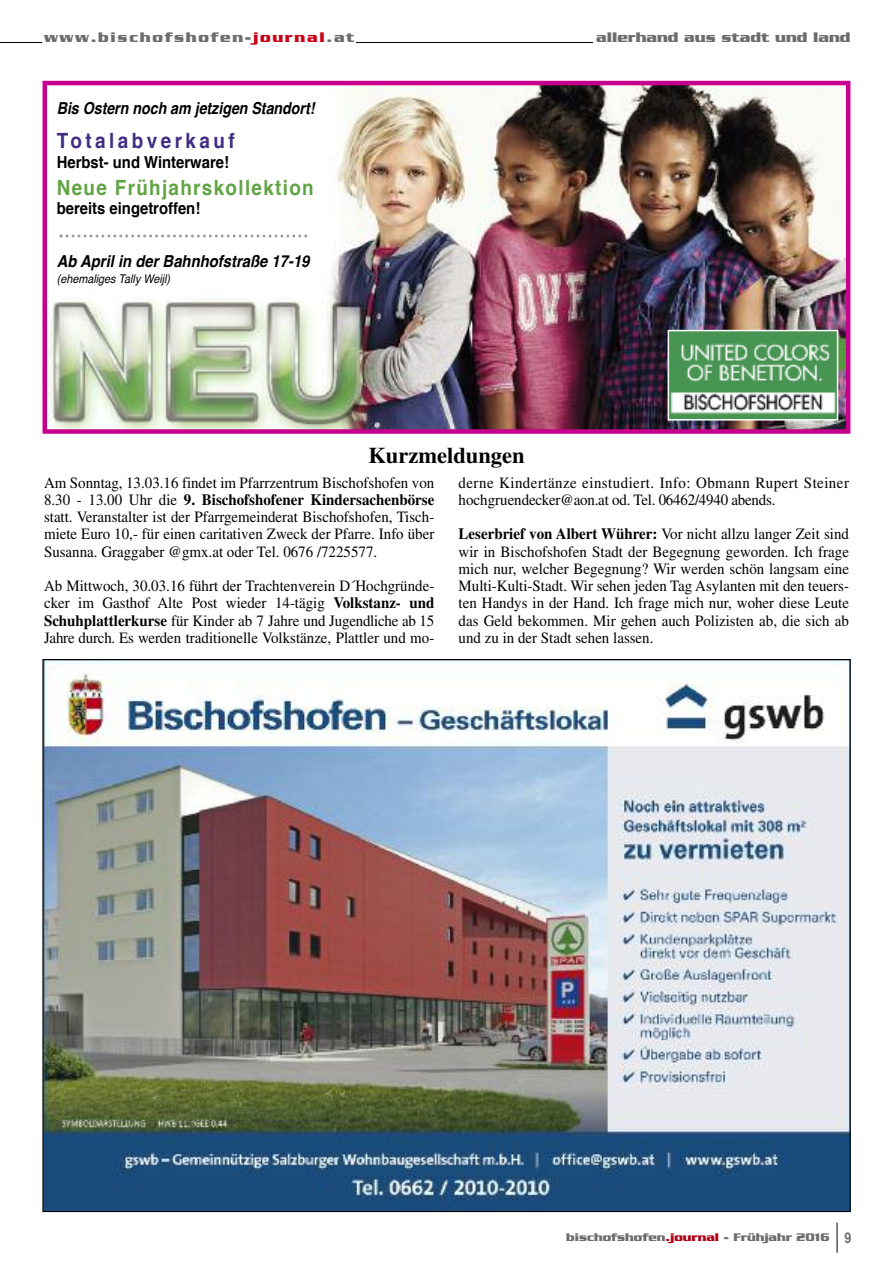
<style>
.page{position:relative;width:893px;height:1263px;background:#fff}
.page>*{position:absolute;margin:0;border:0;box-sizing:border-box;transform-origin:0 0}
.t1{font:700 22.5px "Times";color:#000}
.t2{font:700 21px "Helvetica";letter-spacing:.07em;color:#62a444;scale:.9 1}
.t3{font:700 21px "Helvetica";letter-spacing:.185em;color:#412d83;scale:.9 1}
.t4{font:700 16.5px "Helvetica";color:#000;scale:.9 1}
.t5{font:italic 700 16.5px "Helvetica";color:#000;scale:.86 1}
.t6{font:italic 700 16.5px "Helvetica";color:#000;scale:.9 1}
.t7{font:15.75px/17.2px "Times";color:#000;text-align:justify;scale:.95 1}
.t8{font:15.75px/17.2px "Times";letter-spacing:.03em;color:#000;scale:.95 1}
.t9{font:700 15px "Serpentine";letter-spacing:.115em;color:#6b6c6f}
.t10{font:700 15px "Serpentine";color:#6b6c6f}
.t11{font:700 12px "Serpentine";color:#6b6c6f}
.t12{font:italic 12px "Helvetica";color:#000;scale:.9 1}
.s1{color:#ca0016}
.s2{font-weight:700}
.s3{color:#b10016}
.s4{font-family:"Helvetica";font-stretch:condensed;font-size:15px}
</style>
<div class="page">
<hr style="left:0;top:42px;width:850px;height:1px;background:#000">
<div style="left:43px;top:30px;width:313px;height:29px;background:#fff"></div>
<div style="left:593px;top:30px;width:259px;height:29px;background:#fff"></div>
<hr style="left:837px;top:1222px;width:1px;height:31px;background:#000">
<img style="left:45px;top:661px;width:803px;height:549px">
<img style="left:48px;top:86px;width:797px;height:343px">
<div style="left:43px;top:81px;width:807px;height:353px;border:4px solid #c7008d"></div>
<img style="left:671px;top:333px;width:164px;height:85px">
<div style="left:668px;top:330px;width:170px;height:91px;border:2px solid #fff"></div>
<svg style="left:60px;top:235px;width:247px;height:3px"></svg>
<p class="t9" style="left:44px;top:28px;width:312px">www.bischofshofen-<span class="s1">journal</span>.at</p>
<p class="t10" style="left:596px;top:28px;width:256px">allerhand aus stadt und land</p>
<p class="t5" style="left:57px;top:101px;width:301px">Bis Ostern noch am jetzigen Standort!</p>
<h2 class="t3" style="left:57px;top:132px;width:199px">Totalabverkauf</h2>
<p class="t4" style="left:57px;top:155px;width:193px">Herbst- und Winterware!</p>
<h2 class="t2" style="left:57px;top:179px;width:287px">Neue Frühjahrskollektion</h2>
<p class="t4" style="left:57px;top:201px;width:161px">bereits eingetroffen!</p>
<p class="t6" style="left:57px;top:254px;width:282px">Ab April in der Bahnhofstraße 17-19</p>
<p class="t12" style="left:57px;top:274px;width:128px">(ehemaliges Tally Weijl)</p>
<h1 class="t1" style="left:368px;top:448px;width:158px">Kurzmeldungen</h1>
<p class="t7" style="left:44px;top:475px;width:412px">Am Sonntag, 13.03.16 findet im Pfarrzentrum Bischofshofen von 8.30 - 13.00 Uhr die <span class="s2">9. Bischofshofener Kindersachenbörse </span>statt. Veranstalter ist der Pfarrgemeinderat Bischofshofen, Tisch&shy;miete Euro 10,- für einen caritativen Zweck der Pfarre. Info über Susanna. Graggaber @gmx.at oder Tel. 0676 /7225577.</p>
<p class="t7" style="left:44px;top:579px;width:412px">Ab Mittwoch, 30.03.16 führt der Trachtenverein D´Hochgründe&shy;cker im Gasthof Alte Post wieder 14-tägig <span class="s2">Volkstanz- und Schuhplattlerkurse</span> für Kinder ab 7 Jahre und Jugendliche ab 15<br>Jahre durch. Es werden traditionelle Volkstänze, Plattler und mo-</p>
<p class="t8" style="left:459px;top:475px;width:412px">derne Kindertänze einstudiert. Info: Obmann Rupert Steiner hochgruendecker@aon.at od. Tel. 06462/4940 abends.</p>
<p class="t7" style="left:459px;top:527px;width:412px"><span class="s2">Leserbrief von Albert Wührer:</span> Vor nicht allzu langer Zeit sind wir in Bischofshofen Stadt der Begegnung geworden. Ich frage mich nur, welcher Begegnung? Wir werden schön langsam eine Multi-Kulti-Stadt. Wir sehen jeden Tag Asylanten mit den teuers&shy;ten Handys in der Hand. Ich frage mich nur, woher diese Leute das Geld bekommen. Mir gehen auch Polizisten ab, die sich ab und zu in der Stadt sehen lassen.</p>
<p class="t11" style="left:566px;top:1230px;width:287px">bischofshofen<span class="s3">.journal</span> - Frühjahr 2016 <span class="s4">9</span></p>
</div>
